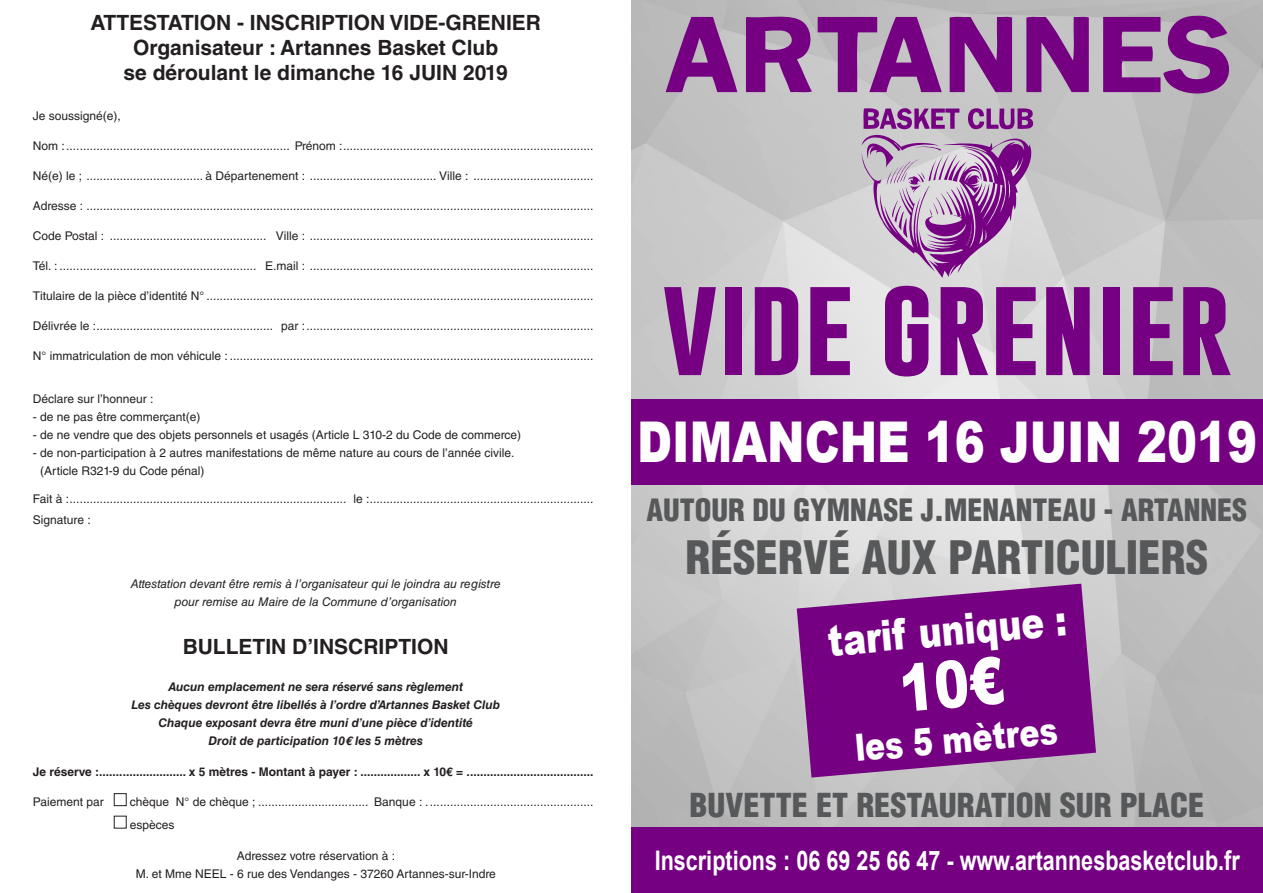
<style>
.page{position:relative;width:1263px;height:893px;background:#fff}
.page>*{position:absolute;margin:0;border:0;box-sizing:border-box;transform-origin:0 0}
.t1{font:700 90px "Gobold";color:#750082;scale:1.15 1}
.t2{font:900 56.25px "Arial";color:#fff;scale:.8 1}
.t3{font:900 condensed 45px "Helvetica LT Std";color:#57585a}
.t4{font:900 42.75px "Arial";color:#fff;scale:.8 1}
.t5{font:900 37.5px "Arial";color:#fff;scale:.8 1}
.t6{font:900 condensed 32.25px "Helvetica LT Std";color:#57585a}
.t7{font:900 condensed 30px "Helvetica LT Std";color:#57585a}
.t8{font:700 27px "Arial";color:#fff;scale:.8 1}
.t9{font:700 21px "Helvetica LT Std";color:#231f20}
.t10{font:12px/18px "Helvetica LT Std";color:#231f20}
.t11{font:italic 700 12px "Helvetica LT Std";color:#231f20}
.t12{font:700 12px "Helvetica LT Std";color:#231f20}
.t13{font:italic 12px/18px "Helvetica LT Std";color:#231f20;text-align:center}
</style>
<div class="page">
<img style="left:631px;top:0;width:632px;height:828px">
<div style="left:631px;top:828px;width:632px;height:65px;background:#750082"></div>
<div style="left:631px;top:400px;width:632px;height:85px;background:#750082"></div>
<svg style="left:666px;top:17px;width:71px;height:75px;background:#96579d"></svg>
<svg style="left:746px;top:13px;width:196px;height:80px;background:#985a9f"></svg>
<svg style="left:950px;top:16px;width:62px;height:76px;background:#8d3b96"></svg>
<svg style="left:1026px;top:16px;width:63px;height:76px;background:#8c3b95"></svg>
<svg style="left:1103px;top:14px;width:130px;height:86px;background:#95569c"></svg>
<svg style="left:861px;top:107px;width:173px;height:171px;background:#b793bb"></svg>
<svg style="left:797px;top:584px;width:299px;height:193px;background:#84248e"></svg>
<div style="left:114px;top:793px;width:13px;height:13px;border:1px solid #231f20"></div>
<div style="left:114px;top:816px;width:13px;height:12px;border:1px solid #231f20"></div>
<div style="left:902px;top:656px;width:102px;height:56px;background:#750082"></div>
<p class="t9" style="left:90px;top:10px;width:452px">ATTESTATION - INSCRIPTION VIDE-GRENIER</p>
<p class="t9" style="left:133px;top:35px;width:367px">Organisateur : Artannes Basket Club</p>
<p class="t9" style="left:124px;top:60px;width:386px">se déroulant le dimanche 16 JUIN 2019</p>
<p class="t10" style="left:33px;top:107px;width:89px">Je soussigné(e),</p>
<p class="t10" style="left:33px;top:137px;width:562px">Nom :................................................................... Prénom :...........................................................................</p>
<p class="t10" style="left:33px;top:167px;width:562px">Né(e) le ; ................................... à Départenement : ...................................... Ville : ....................................</p>
<p class="t10" style="left:33px;top:197px;width:562px">Adresse : ........................................................................................................................................................</p>
<p class="t10" style="left:33px;top:227px;width:562px">Code Postal : ............................................... Ville : .....................................................................................</p>
<p class="t10" style="left:33px;top:257px;width:562px">Tél. : ........................................................... E.mail : .....................................................................................</p>
<p class="t10" style="left:33px;top:287px;width:562px">Titulaire de la pièce d’identité N° ....................................................................................................................</p>
<p class="t10" style="left:33px;top:317px;width:562px">Délivrée le :..................................................... par :......................................................................................</p>
<p class="t10" style="left:33px;top:347px;width:562px">N° immatriculation de mon véhicule : .............................................................................................................</p>
<p class="t10" style="left:33px;top:390px;width:122px">Déclare sur l’honneur :</p>
<p class="t10" style="left:33px;top:408px;width:169px">- de ne pas être commerçant(e)</p>
<p class="t10" style="left:33px;top:426px;width:490px">- de ne vendre que des objets personnels et usagés (Article L 310-2 du Code de commerce)</p>
<p class="t10" style="left:40px;top:444px;width:475px;text-indent:-7px">- de non-participation à 2 autres manifestations de même nature au cours de l’année civile. (Article R321-9 du Code pénal)</p>
<p class="t10" style="left:33px;top:490px;width:562px">Fait à :................................................................................... le :...................................................................</p>
<p class="t10" style="left:33px;top:511px;width:59px">Signature :</p>
<p class="t13" style="left:131px;top:574px;width:371px">Attestation devant être remis à l’organisateur qui le joindra au registre pour remise au Maire de la Commune d’organisation</p>
<p class="t9" style="left:183px;top:634px;width:267px">BULLETIN D’INSCRIPTION</p>
<p class="t11" style="left:168px;top:679px;width:296px">Aucun emplacement ne sera réservé sans règlement</p>
<p class="t11" style="left:131px;top:697px;width:370px">Les chèques devront être libellés à l’ordre d’Artannes Basket Club</p>
<p class="t11" style="left:158px;top:715px;width:316px">Chaque exposant devra être muni d’une pièce d’identité</p>
<p class="t11" style="left:209px;top:733px;width:216px">Droit de participation 10€ les 5 mètres</p>
<p class="t12" style="left:33px;top:764px;width:562px">Je réserve :.......................... x 5 mètres - Montant à payer : .................. x 10€ = ......................................</p>
<p class="t10" style="left:33px;top:793px;width:72px">Paiement par</p>
<p class="t10" style="left:130px;top:790px;width:465px;line-height:22.5px">chèque N° de chèque ; ................................. Banque : .................................................. espèces</p>
<p class="t10" style="left:136px;top:846px;width:362px;text-align:center">Adressez votre réservation à :<br>M. et Mme NEEL - 6 rue des Vendanges - 37260 Artannes-sur-Indre</p>
<p class="t1" style="left:662px;top:272px;width:497px">VIDE GRENIER</p>
<p class="t2" style="left:637px;top:401px;width:777px">DIMANCHE 16 JUIN 2019</p>
<p class="t7" style="left:647px;top:491px;width:602px">AUTOUR DU GYMNASE J.MENANTEAU - ARTANNES</p>
<p class="t3" style="left:685px;top:529px;width:524px">RÉSERVÉ AUX PARTICULIERS</p>
<p class="t4" style="left:825px;top:610px;width:301px;rotate:-5deg">tarif unique :</p>
<p class="t5" style="left:853px;top:721px;width:255px;rotate:-5deg">les 5 mètres</p>
<p class="t6" style="left:690px;top:785px;width:516px">BUVETTE ET RESTAURATION SUR PLACE</p>
<p class="t8" style="left:655px;top:843px;width:733px">Inscriptions : 06 69 25 66 47 - www.artannesbasketclub.fr</p>
</div>
